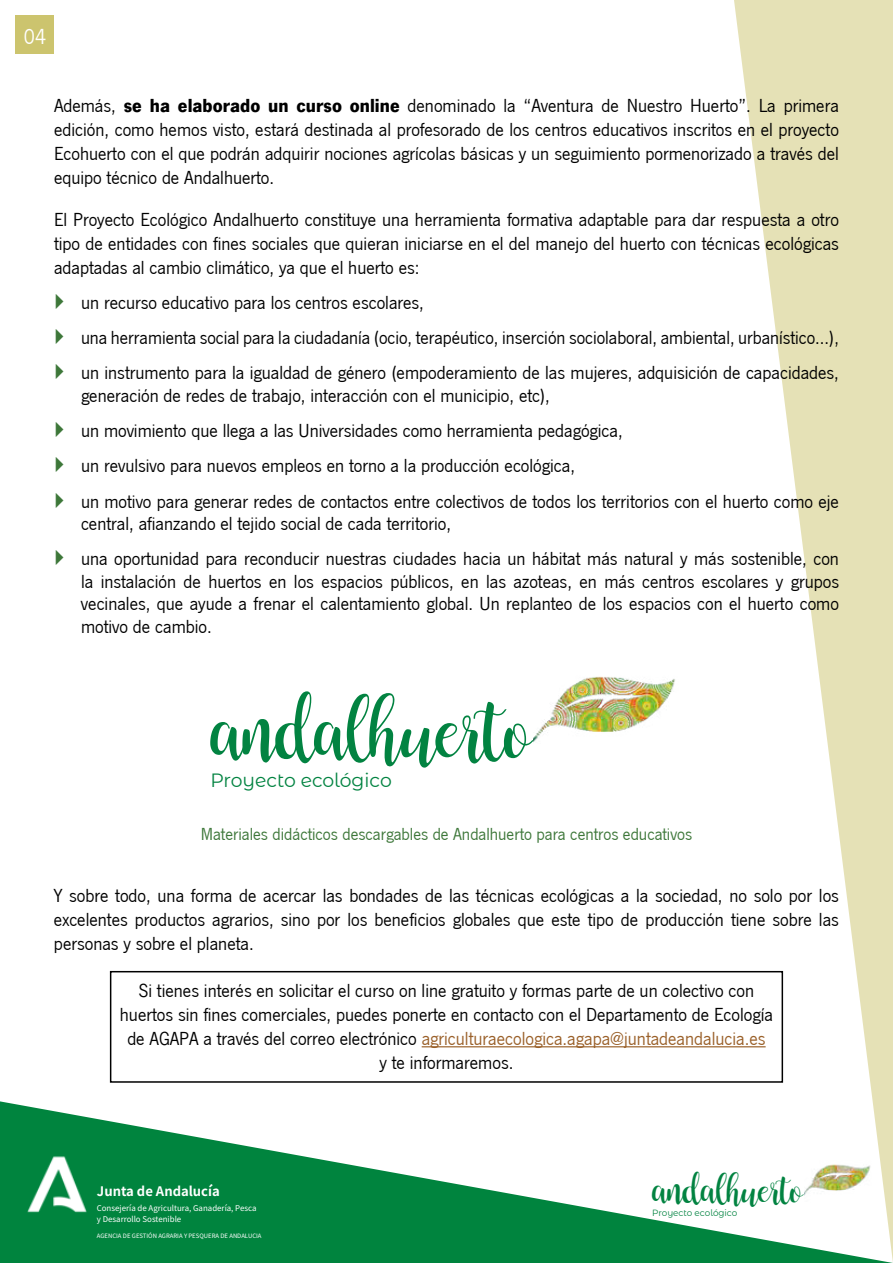
<style>
.page{position:relative;width:893px;height:1263px;background:#fff}
.page>*{position:absolute;margin:0;border:0;box-sizing:border-box;transform-origin:0 0}
.t1{font:67.95px "Buttercup Sample";color:#028341}
.t2{font:31.95px "Buttercup Sample";color:#028341}
.t3{font:22.5px "News Got T";color:#fff}
.t4{font:19.5px/24px "News Got T";color:#000;text-align:justify}
.t5{font:19.2px "Montserrat Alternates";color:#028341}
.t6{font:18px "News Got T";color:#3d7739}
.t7{font:700 13.05px "Noto Sans HK";color:#fff}
.t8{font:9px "Montserrat Alternates";color:#028341}
.t9{font:7.95px/10.6px "Noto Sans HK";color:#fff}
.t10{font:6px "Noto Sans HK";color:#fff}
.s1{font-weight:700}
.s2{color:#9a6029}
</style>
<div class="page">
<svg style="left:0;top:1101px;width:731px;height:162px;fill:#00843e"></svg>
<div style="left:16px;top:16px;width:38px;height:38px;background:#ccc46e"></div>
<img style="left:15px;top:1142px;width:85px;height:84px">
<svg style="left:731px;top:0;width:162px;height:1263px;fill:#e5e1b6"></svg>
<img style="left:534px;top:676px;width:141px;height:66px">
<hr style="left:422px;top:1046px;width:344px;height:1px;background:#9a6029">
<div style="left:110px;top:971px;width:673px;height:112px;border:2px solid #000"></div>
<p class="t3" style="left:24px;top:25px;width:24px">04</p>
<p class="t4" style="left:54px;top:94px;width:786px">Además, <span class="s1">se ha elaborado un curso online</span> denominado la “Aventura de Nuestro Huerto”. La primera edición, como hemos visto, estará destinada al profesorado de los centros educativos inscritos en el proyecto Ecohuerto con el que podrán adquirir nociones agrícolas básicas y un seguimiento pormenorizado a través del equipo técnico de Andalhuerto.</p>
<p class="t4" style="left:54px;top:207px;width:786px">El Proyecto Ecológico Andalhuerto constituye una herramienta formativa adaptable para dar respuesta a otro tipo de entidades con fines sociales que quieran iniciarse en el del manejo del huerto con técnicas ecológicas adaptadas al cambio climático, ya que el huerto es:</p>
<p class="t4" style="left:81px;top:284px;width:759px;line-height:35.2px;text-align:left">un recurso educativo para los centros escolares,<br>una herramienta social para la ciudadanía (ocio, terapéutico, inserción sociolaboral, ambiental, urbanístico...), un instrumento para la igualdad de género (empoderamiento de las mujeres, adquisición de capacidades,</p>
<p class="t4" style="left:81px;top:377px;width:759px;line-height:35.2px;text-align:left">generación de redes de trabajo, interacción con el municipio, etc),<br>un movimiento que llega a las Universidades como herramienta pedagógica,<br>un revulsivo para nuevos empleos en torno a la producción ecológica,<br>un motivo para generar redes de contactos entre colectivos de todos los territorios con el huerto como eje</p>
<p class="t4" style="left:81px;top:506px;width:759px;line-height:35.2px">central, afianzando el tejido social de cada territorio,<br>una oportunidad para reconducir nuestras ciudades hacia un hábitat más natural y más sostenible, con</p>
<p class="t4" style="left:81px;top:570px;width:759px;line-height:22.5px">la instalación de huertos en los espacios públicos, en las azoteas, en más centros escolares y grupos vecinales, que ayude a frenar el calentamiento global. Un replanteo de los espacios con el huerto como motivo de cambio.</p>
<h1 class="t1" style="left:210px;top:691px;width:320px">andalhuerto</h1>
<p class="t5" style="left:211px;top:773px;width:183px">Proyecto ecológico</p>
<p class="t6" style="left:201px;top:824px;width:493px">Materiales didácticos descargables de Andalhuerto para centros educativos</p>
<p class="t4" style="left:54px;top:883px;width:786px">Y sobre todo, una forma de acercar las bondades de las técnicas ecológicas a la sociedad, no solo por los excelentes productos agrarios, sino por los beneficios globales que este tipo de producción tiene sobre las personas y sobre el planeta.</p>
<p class="t4" style="left:120px;top:978px;width:655px;text-align:center">Si tienes interés en solicitar el curso on line gratuito y formas parte de un colectivo con huertos sin fines comerciales, puedes ponerte en contacto con el Departamento de Ecología de AGAPA a través del correo electrónico <span class="s2">agriculturaecologica.agapa@juntadeandalucia.es<br></span>y te informaremos.</p>
<p class="t7" style="left:97px;top:1184px;width:124px">Junta de Andalucía</p>
<p class="t9" style="left:97px;top:1203px;width:161px">Consejería de Agricultura, Ganadería, Pesca y Desarrollo Sostenible</p>
<p class="t10" style="left:97px;top:1232px;width:166px">AGENCIA DE GESTIÓN AGRARIA Y PESQUERA DE ANDALUCIA</p>
<h2 class="t2" style="left:652px;top:1171px;width:151px">andalhuerto</h2>
<p class="t8" style="left:652px;top:1209px;width:87px">Proyecto ecológico</p>
</div>
